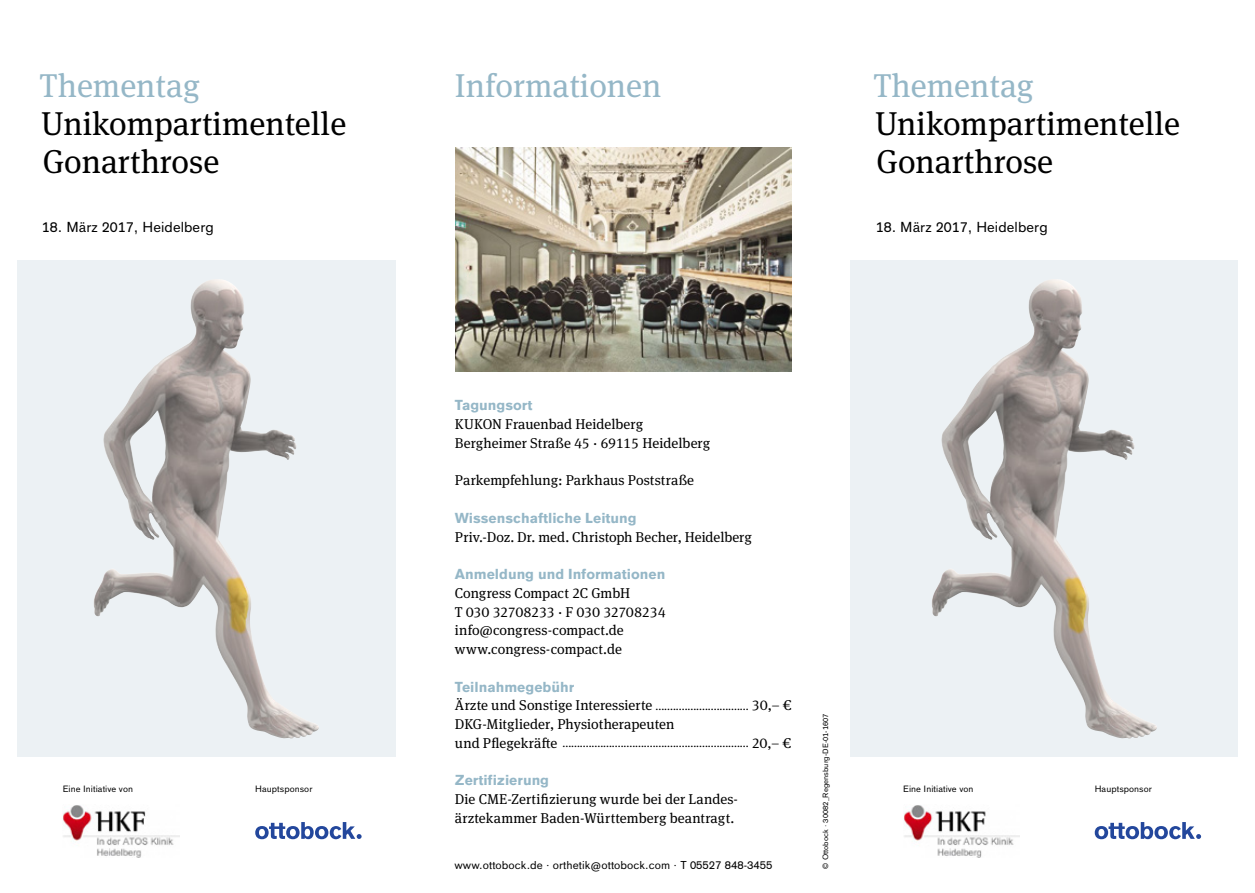
<style>
.page{position:relative;width:1255px;height:893px;background:#fff}
.page>*{position:absolute;margin:0;border:0;box-sizing:border-box;transform-origin:0 0}
.B1_E_Headline_22_25{font:33px/38.2px "OBO Serif";color:#000}
.B1_E_Headline_22_25-2{font:33px "OBO Serif";color:#95b7c7}
.B2_Copy_9_5pt_12_5pt{font:14.25px/18.8px "OBO Serif";color:#000}
.B2_Copy_Subhead_9_5p{font:700 14.25px "OBO Sans";color:#95b7c7}
.B4_Marginal_Copy_7_5{font:14.25px "OBO Sans";letter-spacing:.005em;color:#000}
.B2_Copy_9_5pt_12_5pt-2{font:14.25px "OBO Serif";letter-spacing:-.03em;color:#000}
.D4_Marginal_Copy_7_5{font:11.25px "OBO Sans";letter-spacing:.005em;color:#000}
.B2_Copy_9_5pt_12_5pt-3{font:10.65px "OBO Serif";color:#000}
.A4_Marginal_Copy_7_5{font:9px "OBO Sans";letter-spacing:.005em;color:#000}
._04_Marginal_Copy_8p{font:7.5px "OBO Sans";letter-spacing:.005em;color:#000}
.s1{font-size:10.65px}
.s2{font-size:14.25px}
</style>
<div class="page">
<img style="left:455px;top:148px;width:336px;height:224px">
<div style="left:850px;top:260px;width:387px;height:497px;background:#ecf1f4"></div>
<img style="left:932px;top:279px;width:225px;height:460px">
<svg style="left:1094px;top:822px;width:106px;height:17px"></svg>
<div style="left:17px;top:260px;width:378px;height:497px;background:#ecf1f4"></div>
<img style="left:94px;top:279px;width:225px;height:460px">
<svg style="left:255px;top:822px;width:106px;height:17px"></svg>
<img style="left:903px;top:805px;width:116px;height:52px">
<img style="left:63px;top:805px;width:116px;height:52px">
<p class="B1_E_Headline_22_25-2" style="left:40px;top:66px;width:162px">Thementag</p>
<p class="B1_E_Headline_22_25" style="left:41px;top:105px;width:306px">Unikompartimentelle<br>Gonarthrose</p>
<p class="B1_E_Headline_22_25-2" style="left:455px;top:66px;width:208px">Informationen</p>
<p class="B1_E_Headline_22_25-2" style="left:873px;top:66px;width:162px">Thementag</p>
<p class="B1_E_Headline_22_25" style="left:875px;top:105px;width:306px">Unikompartimentelle<br>Gonarthrose</p>
<p class="B4_Marginal_Copy_7_5" style="left:42px;top:219px;width:173px">18. März 2017, Heidelberg</p>
<p class="B4_Marginal_Copy_7_5" style="left:875px;top:219px;width:173px">18. März 2017, Heidelberg</p>
<p class="A4_Marginal_Copy_7_5" style="left:63px;top:784px;width:72px">Eine Initiative von</p>
<p class="A4_Marginal_Copy_7_5" style="left:255px;top:784px;width:59px">Hauptsponsor</p>
<p class="B2_Copy_Subhead_9_5p" style="left:455px;top:397px;width:79px">Tagungsort</p>
<p class="B2_Copy_9_5pt_12_5pt" style="left:455px;top:415px;width:190px">KUKON Frauenbad Heidelberg</p>
<p class="B2_Copy_9_5pt_12_5pt" style="left:455px;top:433px;width:257px">Bergheimer Straße 45 · 69115 Heidelberg</p>
<p class="B2_Copy_9_5pt_12_5pt" style="left:455px;top:471px;width:241px">Parkempfehlung: Parkhaus Poststraße</p>
<p class="B2_Copy_Subhead_9_5p" style="left:455px;top:509px;width:183px">Wissenschaftliche Leitung</p>
<p class="B2_Copy_9_5pt_12_5pt" style="left:455px;top:527px;width:298px">Priv.-Doz. Dr. med. Christoph Becher, Heidelberg</p>
<p class="B2_Copy_Subhead_9_5p" style="left:455px;top:566px;width:212px">Anmeldung und Informationen</p>
<p class="B2_Copy_9_5pt_12_5pt" style="left:455px;top:583px;width:177px">Congress Compact 2C GmbH</p>
<p class="B2_Copy_9_5pt_12_5pt-2" style="left:455px;top:603px;width:212px">T 030 32708233 · F 030 32708234</p>
<p class="B2_Copy_9_5pt_12_5pt" style="left:455px;top:621px;width:170px">info@congress-compact.de</p>
<p class="B2_Copy_9_5pt_12_5pt" style="left:455px;top:640px;width:169px">www.congress-compact.de</p>
<p class="B2_Copy_Subhead_9_5p" style="left:455px;top:678px;width:121px">Teilnahmegebühr</p>
<p class="B2_Copy_9_5pt_12_5pt" style="left:455px;top:696px;width:338px">Ärzte und Sonstige Interessierte <span class="s1">................................</span> 30,– €</p>
<p class="B2_Copy_9_5pt_12_5pt" style="left:455px;top:715px;width:221px">DKG-Mitglieder, Physiotherapeuten</p>
<p class="B2_Copy_9_5pt_12_5pt-3" style="left:455px;top:737px;width:337px"><span class="s2">und Pflegekräfte</span> ................................................................ <span class="s2">20,– €</span></p>
<p class="B2_Copy_Subhead_9_5p" style="left:455px;top:772px;width:96px">Zertifizierung</p>
<p class="B2_Copy_9_5pt_12_5pt" style="left:455px;top:790px;width:283px">Die CME-Zertifizierung wurde bei der Landes&shy;ärztekammer Baden-Württemberg beantragt.</p>
<p class="D4_Marginal_Copy_7_5" style="left:454px;top:858px;width:319px">www.ottobock.de · orthetik@ottobock.com · T 05527 848-3455</p>
<p class="_04_Marginal_Copy_8p" style="left:821px;top:869px;width:157px;rotate:-90deg">© Ottobock · 30082_Regensburg-DE-01-1607</p>
<p class="A4_Marginal_Copy_7_5" style="left:903px;top:784px;width:72px">Eine Initiative von</p>
<p class="A4_Marginal_Copy_7_5" style="left:1094px;top:784px;width:59px">Hauptsponsor</p>
</div>
